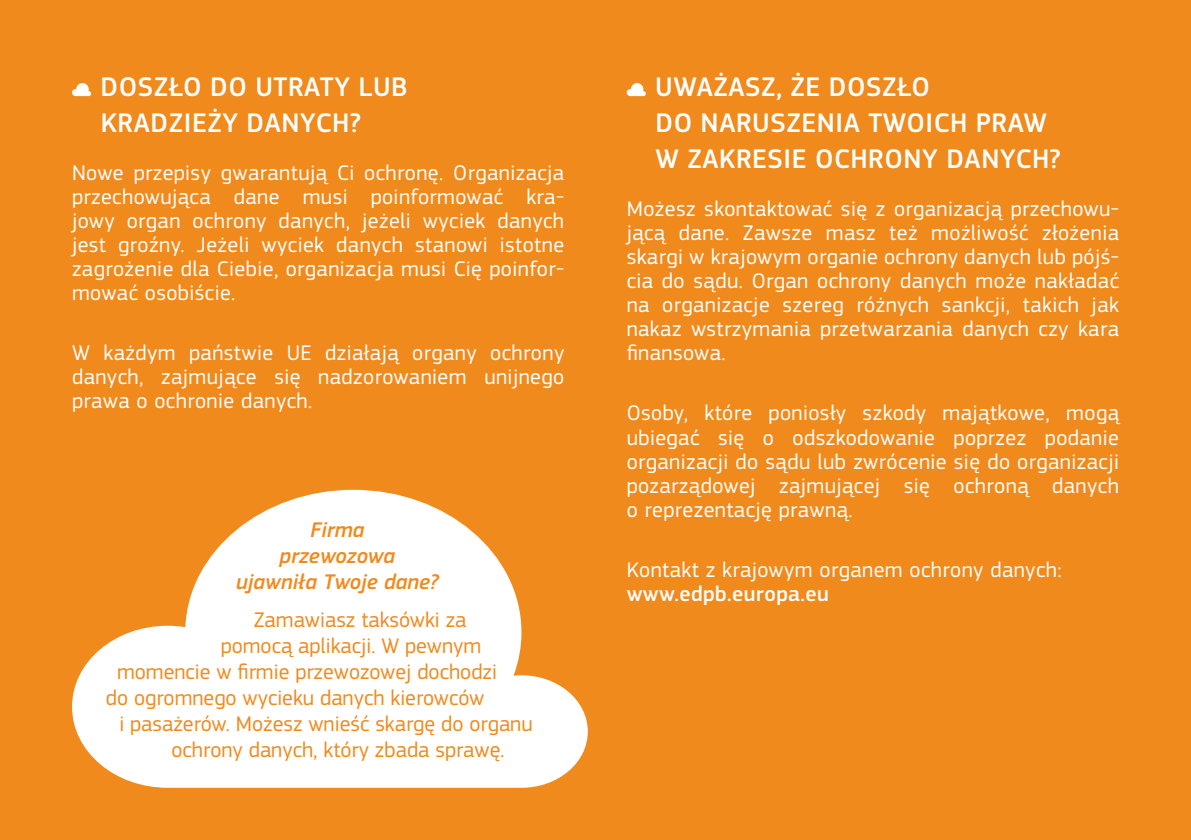
<style>
.page{position:relative;width:1191px;height:840px;background:#fff}
.page>*{position:absolute;margin:0;border:0;box-sizing:border-box;transform-origin:0 0}
.t1{font:500 28px/36px "EC Square Sans Pro";letter-spacing:.02em;color:#fff}
.t2{font:22px/24px "EC Square Sans Pro";letter-spacing:.02em;color:#fff;text-align:justify}
._5-Body_Cloud{font:22px "EC Square Sans Pro";color:#f18a1c}
._5-Title_Cloud{font:italic 500 22px/26px "EC Square Sans Pro";color:#f18a1c;text-align:center}
.t3{font:500 22px "EC Square Sans Pro";letter-spacing:.02em;color:#fff}
</style>
<div class="page">
<div style="left:0;top:0;width:1191px;height:839px;background:#f18a1c"></div>
<svg style="left:72px;top:83px;width:19px;height:13px"></svg>
<svg style="left:72px;top:489px;width:516px;height:298px;fill:#fff"></svg>
<svg style="left:626px;top:83px;width:20px;height:13px"></svg>
<p class="t1" style="left:101px;top:69px;width:308px">DOSZŁO DO UTRATY LUB<br>KRADZIEŻY DANYCH?</p>
<p class="t2" style="left:72px;top:161px;width:494px">Nowe przepisy gwarantują Ci ochronę. Organizacja przechowująca dane musi poinformować kra&shy;jowy organ ochrony danych, jeżeli wyciek danych jest groźny. Jeżeli wyciek danych stanowi istotne zagrożenie dla Ciebie, organizacja musi Cię poinfor&shy;mować osobiście.</p>
<p class="t2" style="left:72px;top:341px;width:494px">W każdym państwie UE działają organy ochrony danych, zajmujące się nadzorowaniem unijnego prawa o ochronie danych.</p>
<h2 class="_5-Title_Cloud" style="left:236px;top:517px;width:204px">Firma<br>przewozowa<br>ujawniła Twoje dane?</h2>
<p class="_5-Body_Cloud" style="left:254px;top:606px;width:214px">Zamawiasz taksówki za</p>
<p class="_5-Body_Cloud" style="left:221px;top:632px;width:262px">pomocą aplikacji. W pewnym</p>
<p class="_5-Body_Cloud" style="left:117px;top:658px;width:381px">momencie w firmie przewozowej dochodzi</p>
<p class="_5-Body_Cloud" style="left:106px;top:684px;width:380px">do ogromnego wycieku danych kierowców</p>
<p class="_5-Body_Cloud" style="left:119px;top:710px;width:415px">i pasażerów. Możesz wnieść skargę do organu</p>
<p class="_5-Body_Cloud" style="left:171px;top:736px;width:334px">ochrony danych, który zbada sprawę.</p>
<p class="t1" style="left:655px;top:69px;width:407px">UWAŻASZ, ŻE DOSZŁO<br>DO NARUSZENIA TWOICH PRAW<br>W ZAKRESIE OCHRONY DANYCH?</p>
<p class="t2" style="left:626px;top:197px;width:494px">Możesz skontaktować się z organizacją przechowu&shy;jącą dane. Zawsze masz też możliwość złożenia skargi w krajowym organie ochrony danych lub pójś&shy;cia do sądu. Organ ochrony danych może nakładać na organizacje szereg różnych sankcji, takich jak nakaz wstrzymania przetwarzania danych czy kara finansowa.</p>
<p class="t2" style="left:626px;top:401px;width:494px">Osoby, które poniosły szkody majątkowe, mogą ubiegać się o odszkodowanie poprzez podanie organizacji do sądu lub zwrócenie się do organizacji pozarządowej zajmującej się ochroną danych o reprezentację prawną.</p>
<p class="t2" style="left:626px;top:557px;width:436px">Kontakt z krajowym organem ochrony danych:</p>
<p class="t3" style="left:626px;top:580px;width:204px">www.edpb.europa.eu</p>
</div>
